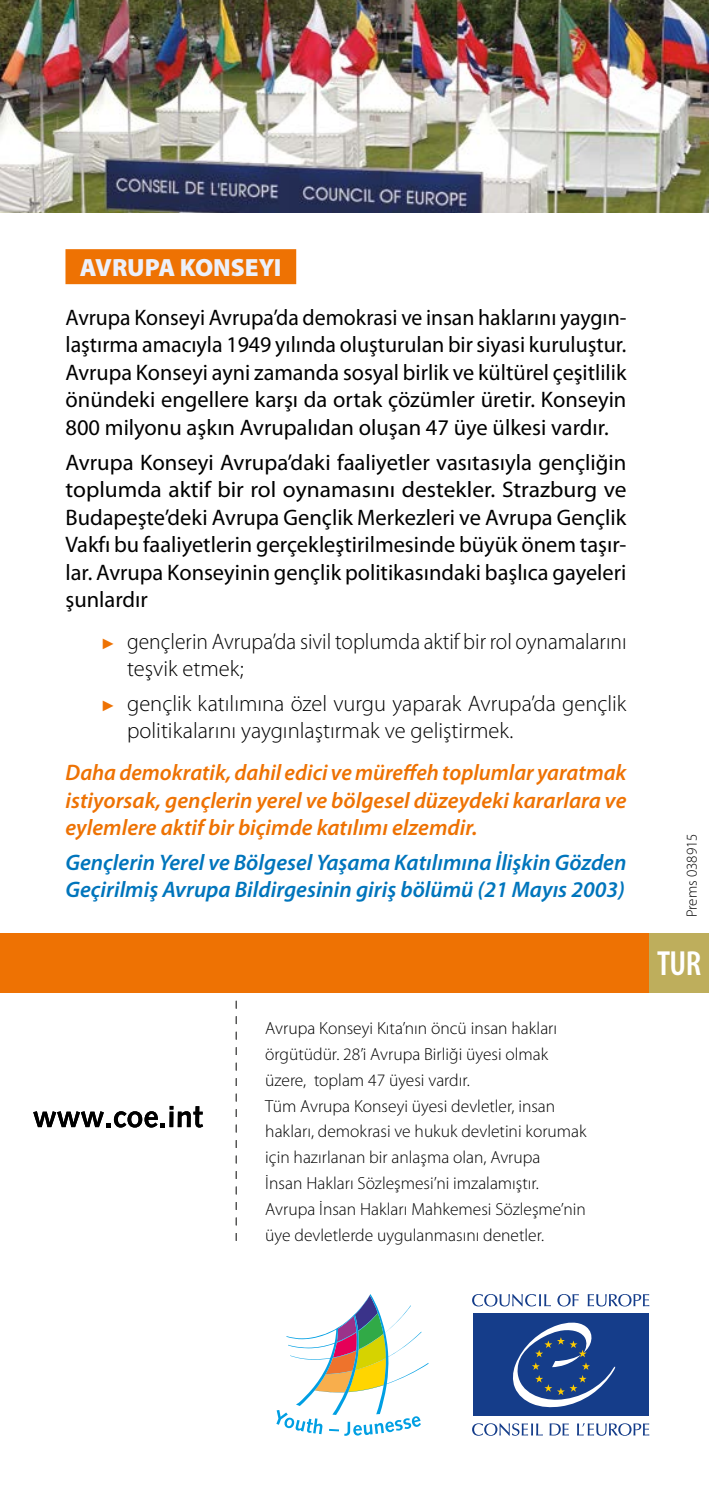
<style>
.page{position:relative;width:709px;height:1489px;background:#fff}
.page>*{position:absolute;margin:0;border:0;box-sizing:border-box;transform-origin:0 0}
.t1{font:600 condensed 35px "Myriad Pro";letter-spacing:-.025em;color:#fff}
.t2{font:900 25px "Myriad Pro";color:#ecf0fa}
.t3{font:22.5px/27.5px "Myriad Pro";color:#000;text-align:justify}
.t4{font:italic 600 22.5px/27.5px "Myriad Pro";color:#ee7203;text-align:justify}
.t5{font:italic 600 22.5px/27.5px "Myriad Pro";color:#0075bc}
.t6{font:300 22.5px/27.5px "Myriad Pro";color:#000}
.t7{font:300 22.5px/27.5px "Myriad Pro";color:#000;scale:.96 1}
.t8{font:300 17.5px/25.8px "Myriad Pro";color:#000}
.t9{font:300 15px "Myriad Pro";color:#000}
.s1{font-family:"Arial";font-weight:400;font-size:15px;color:#ee7203}
</style>
<div class="page">
<img style="left:0;top:0;width:709px;height:213px">
<svg style="left:236px;top:1000px;width:1px;height:240px"></svg>
<svg style="left:33px;top:1105px;width:170px;height:22px"></svg>
<div style="left:0;top:933px;width:709px;height:59px;background:#ee7203"></div>
<svg style="left:557px;top:1294px;width:22px;height:12px"></svg>
<svg style="left:587px;top:1294px;width:62px;height:12px"></svg>
<svg style="left:472px;top:1294px;width:79px;height:12px"></svg>
<svg style="left:577px;top:1423px;width:72px;height:12px"></svg>
<svg style="left:549px;top:1423px;width:20px;height:12px"></svg>
<svg style="left:472px;top:1423px;width:71px;height:12px"></svg>
<div style="left:473px;top:1313px;width:176px;height:102px;background:#153d8a"></div>
<svg style="left:513px;top:1322px;width:103px;height:85px"></svg>
<svg style="left:276px;top:1294px;width:152px;height:141px"></svg>
<div style="left:65px;top:249px;width:231px;height:35px;background:#ee7203"></div>
<div style="left:649px;top:933px;width:60px;height:59px;background:#beae5c"></div>
<p class="t2" style="left:80px;top:251px;width:203px">AVRUPA KONSEYI</p>
<p class="t3" style="left:65px;top:303px;width:562px">Avrupa Konseyi Avrupa’da demokrasi ve insan haklarını yaygın&shy;laştırma amacıyla 1949 yılında oluşturulan bir siyasi kuruluştur.<br>Avrupa Konseyi ayni zamanda sosyal birlik ve kültürel çeşitlilik önündeki engellere karşı da ortak çözümler üretir. Konseyin 800 milyonu aşkın Avrupalıdan oluşan 47 üye ülkesi vardır.</p>
<p class="t3" style="left:65px;top:448px;width:562px">Avrupa Konseyi Avrupa’daki faaliyetler vasıtasıyla gençliğin toplumda aktif bir rol oynamasını destekler. Strazburg ve Budapeşte’deki Avrupa Gençlik Merkezleri ve Avrupa Gençlik Vakfı bu faaliyetlerin gerçekleştirilmesinde büyük önem taşır&shy;lar. Avrupa Konseyinin gençlik politikasındaki başlıca gayeleri şunlardır</p>
<p class="t7" style="left:127px;top:627px;width:522px;text-indent:-26px"><span class="s1">►</span> gençlerin Avrupa’da sivil toplumda aktif bir rol oynamalarını teşvik etmek;</p>
<p class="t6" style="left:127px;top:689px;width:501px;text-indent:-26px"><span class="s1">►</span> gençlik katılımına özel vurgu yaparak Avrupa’da gençlik politikalarını yaygınlaştırmak ve geliştirmek.</p>
<p class="t4" style="left:65px;top:758px;width:562px">Daha demokratik, dahil edici ve müreffeh toplumlar yaratmak istiyorsak, gençlerin yerel ve bölgesel düzeydeki kararlara ve eylemlere aktif bir biçimde katılımı elzemdir.</p>
<p class="t5" style="left:65px;top:847px;width:562px">Gençlerin Yerel ve Bölgesel Yaşama Katılımına İlişkin Gözden<br>Geçirilmiş Avrupa Bildirgesinin giriş bölümü (21 Mayıs 2003)</p>
<p class="t8" style="left:265px;top:1015px;width:323px">Avrupa Konseyi Kıta’nın öncü insan hakları örgütüdür. 28’i Avrupa Birliği üyesi olmak üzere, toplam 47 üyesi vardır.<br>Tüm Avrupa Konseyi üyesi devletler, insan hakları, demokrasi ve hukuk devletini korumak için hazırlanan bir anlaşma olan, Avrupa<br>İnsan Hakları Sözleşmesi’ni imzalamıştır.<br>Avrupa İnsan Hakları Mahkemesi Sözleşme’nin üye devletlerde uygulanmasını denetler.</p>
<p class="t9" style="left:683px;top:917px;width:85px;rotate:-90deg">Prems 038915</p>
<h1 class="t1" style="left:657px;top:941px;width:46px">ENG</h1>
<h1 class="t1" style="left:657px;top:941px;width:46px">TUR</h1>
<h1 class="t1" style="left:657px;top:941px;width:45px">FRA</h1>
</div>
